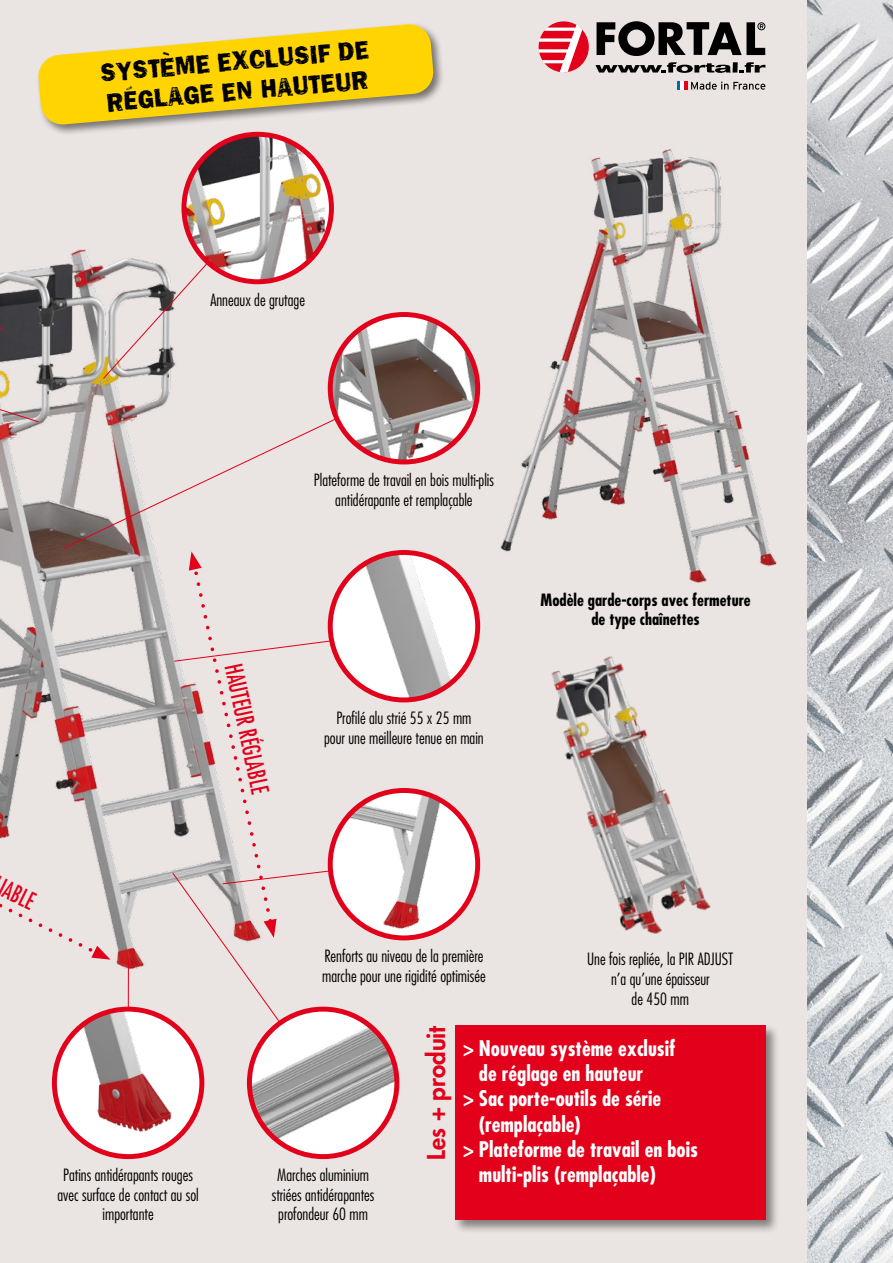
<style>
.page{position:relative;width:893px;height:1263px;background:#eae4e2}
.page>*{position:absolute;margin:0;border:0;box-sizing:border-box;transform-origin:0 0}
.t1{font:27px/30px "Frankie";color:#000;scale:.9 1}
.t2{font:800 24px "Futura Std";color:#e2001a}
.t3{font:condensed 23.85px "Futura Std";color:#e2001a;scale:.9 1}
.t4{font:700 condensed 21px/25.2px "Futura Std";color:#fff}
.LEGENDE_FR{font:300 condensed 16.5px/19.8px "Futura Std";color:#000;text-align:center}
.LEGENDE_FR-2{font:700 condensed 16.5px "Futura Std";color:#000}
</style>
<div class="page">
<img style="left:808px;top:0;width:85px;height:1263px">
<img style="left:0;top:249px;width:271px;height:737px">
<svg style="left:539px;top:21px;width:50px;height:52px"></svg>
<svg style="left:595px;top:62px;width:136px;height:11px"></svg>
<div style="left:732px;top:62px;width:6px;height:11px;background:#000"></div>
<svg style="left:739px;top:62px;width:26px;height:11px"></svg>
<svg style="left:677px;top:82px;width:88px;height:8px"></svg>
<svg style="left:597px;top:21px;width:168px;height:35px"></svg>
<div style="left:453px;top:1023px;width:327px;height:211px;background:#000;opacity:.45"></div>
<div style="left:455px;top:1026px;width:310px;height:194px;background:#e2001a"></div>
<svg style="left:0;top:860px;width:111px;height:100px"></svg>
<hr style="left:128px;top:960px;width:1px;height:123px;background:#e2001a">
<svg style="left:102px;top:227px;width:157px;height:153px"></svg>
<svg style="left:63px;top:385px;width:342px;height:164px"></svg>
<img style="left:330px;top:314px;width:148px;height:148px;border-radius:74px">
<div style="left:328px;top:312px;width:152px;height:152px;border:5px solid #e2001a;border-radius:50%"></div>
<img style="left:330px;top:552px;width:148px;height:148px;border-radius:74px">
<div style="left:328px;top:550px;width:152px;height:152px;border:5px solid #e2001a;border-radius:50%"></div>
<img style="left:330px;top:790px;width:148px;height:148px;border-radius:74px">
<div style="left:328px;top:788px;width:152px;height:152px;border:5px solid #e2001a;border-radius:50%"></div>
<img style="left:184px;top:136px;width:141px;height:146px">
<div style="left:181px;top:132px;width:153px;height:152px;border:5px solid #e2001a;border-radius:50%"></div>
<svg style="left:54px;top:1009px;width:148px;height:147px"></svg>
<img style="left:54px;top:1009px;width:134px;height:131px">
<div style="left:52px;top:1007px;width:152px;height:152px;border:5px solid #e2001a;border-radius:50%"></div>
<img style="left:249px;top:1009px;width:148px;height:147px;border-radius:74px">
<div style="left:247px;top:1007px;width:152px;height:152px;border:5px solid #e2001a;border-radius:50%"></div>
<div style="left:36px;top:21px;width:408px;height:115px;background:#000;opacity:.5"></div>
<svg style="left:38px;top:23px;width:396px;height:102px"></svg>
<svg style="left:171px;top:551px;width:234px;height:533px"></svg>
<svg style="left:0;top:249px;width:40px;height:174px"></svg>
<img style="left:500px;top:149px;width:277px;height:434px">
<img style="left:551px;top:656px;width:160px;height:278px">
<p class="t1" style="left:99px;top:57px;width:301px;rotate:-5deg">SYSTÈME EXCLUSIF DE<br>RÉGLAGE EN HAUTEUR</p>
<p class="LEGENDE_FR" style="left:210px;top:290px;width:96px">Anneaux de grutage</p>
<p class="LEGENDE_FR" style="left:314px;top:470px;width:182px">Plateforme de travail en bois multi-plis antidérapante et remplaçable</p>
<p class="t3" style="left:247px;top:661px;width:149px;rotate:78deg">HAUTEUR RÉGLABLE</p>
<p class="LEGENDE_FR" style="left:324px;top:708px;width:161px">Profilé alu strié 55 x 25 mm pour une meilleure tenue en main</p>
<p class="LEGENDE_FR-2" style="left:540px;top:589px;width:212px">Modèle garde-corps avec fermeture</p>
<p class="LEGENDE_FR-2" style="left:591px;top:609px;width:110px">de type chaînettes</p>
<h3 class="t3" style="left:7px;top:873px;width:43px;rotate:26deg">IABLE</h3>
<p class="LEGENDE_FR" style="left:322px;top:946px;width:165px;text-align:left">Renforts au niveau de la première marche pour une rigidité optimisée</p>
<p class="LEGENDE_FR" style="left:587px;top:949px;width:148px">Une fois repliée, la PIR ADJUST n’a qu’une épaisseur<br>de 450 mm</p>
<p class="LEGENDE_FR" style="left:58px;top:1165px;width:143px">Patins antidérapants rouges avec surface de contact au sol importante</p>
<p class="LEGENDE_FR" style="left:272px;top:1165px;width:104px">Marches aluminium striées antidérapantes profondeur 60 mm</p>
<p class="t2" style="left:421px;top:1160px;width:136px;rotate:-90deg">Les + produit</p>
<p class="t4" style="left:479px;top:1036px;width:198px;text-indent:-15px">&gt; Nouveau système exclusif de réglage en hauteur</p>
<p class="t4" style="left:479px;top:1086px;width:184px;text-indent:-15px">&gt; Sac porte-outils de série (remplaçable)</p>
<p class="t4" style="left:479px;top:1136px;width:221px;text-indent:-15px">&gt; Plateforme de travail en bois multi-plis (remplaçable)</p>
</div>
